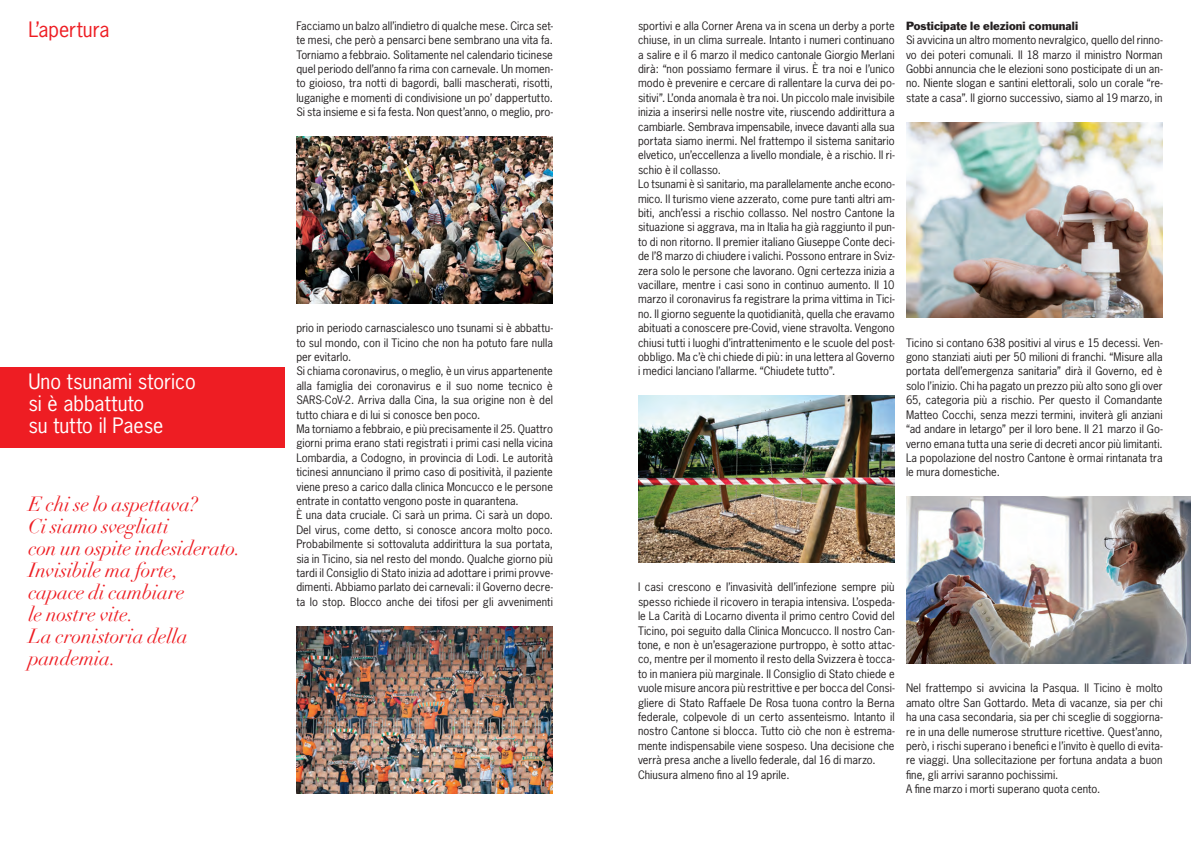
<style>
.page{position:relative;width:1191px;height:842px;background:#fff}
.page>*{position:absolute;margin:0;border:0;box-sizing:border-box;transform-origin:0 0}
.Testo_News_Gothic{font:italic 20px "Didot";letter-spacing:-.01em;color:#ee1d23}
.t1{font:20px "News Gothic";color:#fff}
.Testo_News_Gothic-2{font:20px "News Gothic";color:#ee1d23}
.Testo_News_Gothic-3{font:11px/14.4px "News Gothic";letter-spacing:.005em;color:#231f20;text-align:justify}
.Testo_News_Gothic-4{font:11px "Franklin Gothic";letter-spacing:.005em;color:#231f20}
</style>
<div class="page">
<div style="left:0;top:367px;width:285px;height:80px;background:#ee1d23"></div>
<img style="left:296px;top:136px;width:257px;height:167px">
<img style="left:906px;top:122px;width:256px;height:196px">
<img style="left:906px;top:496px;width:285px;height:167px">
<img style="left:638px;top:396px;width:256px;height:167px">
<img style="left:296px;top:626px;width:257px;height:167px">
<p class="Testo_News_Gothic-3" style="left:296px;top:18px;width:258px">Facciamo un balzo all’indietro di qualche mese. Circa set&shy;te mesi, che però a pensarci bene sembrano una vita fa.<br>Torniamo a febbraio. Solitamente nel calendario ticinese quel periodo dell’anno fa rima con carnevale. Un momen&shy;to gioioso, tra notti di bagordi, balli mascherati, risotti, luganighe e momenti di condivisione un po’ dappertutto.<br>Si sta insieme e si fa festa. Non quest’anno, o meglio, pro-</p>
<p class="Testo_News_Gothic-2" style="left:28px;top:16px;width:83px">L’apertura</p>
<p class="Testo_News_Gothic-3" style="left:638px;top:18px;width:258px">sportivi e alla Corner Arena va in scena un derby a porte chiuse, in un clima surreale. Intanto i numeri continuano a salire e il 6 marzo il medico cantonale Giorgio Merlani dirà: “non possiamo fermare il virus. È tra noi e l’unico modo è prevenire e cercare di rallentare la curva dei po&shy;sitivi”. L’onda anomala è tra noi. Un piccolo male invisibile inizia a inserirsi nelle nostre vite, riuscendo addirittura a cambiarle. Sembrava impensabile, invece davanti alla sua portata siamo inermi. Nel frattempo il sistema sanitario elvetico, un’eccellenza a livello mondiale, è a rischio. Il ri&shy;schio è il collasso.</p>
<p class="Testo_News_Gothic-3" style="left:638px;top:177px;width:258px">Lo tsunami è sì sanitario, ma parallelamente anche econo&shy;mico. Il turismo viene azzerato, come pure tanti altri am&shy;biti, anch’essi a rischio collasso. Nel nostro Cantone la situazione si aggrava, ma in Italia ha già raggiunto il pun&shy;to di non ritorno. Il premier italiano Giuseppe Conte deci&shy;de l’8 marzo di chiudere i valichi. Possono entrare in Sviz&shy;zera solo le persone che lavorano. Ogni certezza inizia a vacillare, mentre i casi sono in continuo aumento. Il 10 marzo il coronavirus fa registrare la prima vittima in Tici&shy;no. Il giorno seguente la quotidianità, quella che eravamo abituati a conoscere pre-Covid, viene stravolta. Vengono chiusi tutti i luoghi d’intrattenimento e le scuole del post&shy;obbligo. Ma c’è chi chiede di più: in una lettera al Governo i medici lanciano l’allarme. “Chiudete tutto”.</p>
<p class="Testo_News_Gothic-3" style="left:296px;top:321px;width:258px">prio in periodo carnascialesco uno tsunami si è abbattu&shy;to sul mondo, con il Ticino che non ha potuto fare nulla per evitarlo.</p>
<p class="Testo_News_Gothic-3" style="left:296px;top:364px;width:258px">Si chiama coronavirus, o meglio, è un virus appartenente alla famiglia dei coronavirus e il suo nome tecnico è SARS-CoV-2. Arriva dalla Cina, la sua origine non è del tutto chiara e di lui si conosce ben poco.</p>
<p class="Testo_News_Gothic-3" style="left:296px;top:422px;width:258px">Ma torniamo a febbraio, e più precisamente il 25. Quattro giorni prima erano stati registrati i primi casi nella vicina Lombardia, a Codogno, in provincia di Lodi. Le autorità ticinesi annunciano il primo caso di positività, il paziente viene preso a carico dalla clinica Moncucco e le persone entrate in contatto vengono poste in quarantena.</p>
<p class="Testo_News_Gothic-3" style="left:296px;top:508px;width:258px">È una data cruciale. Ci sarà un prima. Ci sarà un dopo.<br>Del virus, come detto, si conosce ancora molto poco.<br>Probabilmente si sottovaluta addirittura la sua portata, sia in Ticino, sia nel resto del mondo. Qualche giorno più tardi il Consiglio di Stato inizia ad adottare i primi provve&shy;dimenti. Abbiamo parlato dei carnevali: il Governo decre&shy;ta lo stop. Blocco anche dei tifosi per gli avvenimenti</p>
<p class="t1" style="left:28px;top:369px;width:169px">Uno tsunami storico</p>
<p class="t1" style="left:28px;top:391px;width:117px">si è abbattuto</p>
<p class="t1" style="left:28px;top:413px;width:137px">su tutto il Paese</p>
<p class="Testo_News_Gothic" style="left:28px;top:491px;width:171px">E chi se lo aspettava?</p>
<p class="Testo_News_Gothic" style="left:28px;top:513px;width:142px">Ci siamo svegliati</p>
<p class="Testo_News_Gothic" style="left:28px;top:535px;width:214px">con un ospite indesiderato.</p>
<p class="Testo_News_Gothic" style="left:28px;top:557px;width:151px">Invisibile ma forte,</p>
<p class="Testo_News_Gothic" style="left:28px;top:579px;width:158px">capace di cambiare</p>
<p class="Testo_News_Gothic" style="left:28px;top:601px;width:107px">le nostre vite.</p>
<p class="Testo_News_Gothic" style="left:28px;top:623px;width:161px">La cronistoria della</p>
<p class="Testo_News_Gothic" style="left:28px;top:645px;width:89px">pandemia.</p>
<p class="Testo_News_Gothic-3" style="left:638px;top:580px;width:258px">I casi crescono e l’invasività dell’infezione sempre più spesso richiede il ricovero in terapia intensiva. L’ospeda&shy;le La Carità di Locarno diventa il primo centro Covid del Ticino, poi seguito dalla Clinica Moncucco. Il nostro Can&shy;tone, e non è un’esagerazione purtroppo, è sotto attac&shy;co, mentre per il momento il resto della Svizzera è tocca&shy;to in maniera più marginale. Il Consiglio di Stato chiede e vuole misure ancora più restrittive e per bocca del Consi&shy;gliere di Stato Raffaele De Rosa tuona contro la Berna federale, colpevole di un certo assenteismo. Intanto il nostro Cantone si blocca. Tutto ciò che non è estrema&shy;mente indispensabile viene sospeso. Una decisione che verrà presa anche a livello federale, dal 16 di marzo.</p>
<p class="Testo_News_Gothic-3" style="left:638px;top:767px;width:153px">Chiusura almeno fino al 19 aprile.</p>
<p class="Testo_News_Gothic-4" style="left:906px;top:19px;width:173px">Posticipate le elezioni comunali</p>
<p class="Testo_News_Gothic-3" style="left:906px;top:33px;width:258px">Si avvicina un altro momento nevralgico, quello del rinno&shy;vo dei poteri comunali. Il 18 marzo il ministro Norman Gobbi annuncia che le elezioni sono posticipate di un an&shy;no. Niente slogan e santini elettorali, solo un corale “re&shy;state a casa”. Il giorno successivo, siamo al 19 marzo, in</p>
<p class="Testo_News_Gothic-3" style="left:906px;top:335px;width:258px">Ticino si contano 638 positivi al virus e 15 decessi. Ven&shy;gono stanziati aiuti per 50 milioni di franchi. “Misure alla portata dell’emergenza sanitaria” dirà il Governo, ed è solo l’inizio. Chi ha pagato un prezzo più alto sono gli over 65, categoria più a rischio. Per questo il Comandante Matteo Cocchi, senza mezzi termini, inviterà gli anziani “ad andare in letargo” per il loro bene. Il 21 marzo il Go&shy;verno emana tutta una serie di decreti ancor più limitanti.<br>La popolazione del nostro Cantone è ormai rintanata tra le mura domestiche.</p>
<p class="Testo_News_Gothic-3" style="left:906px;top:681px;width:258px">Nel frattempo si avvicina la Pasqua. Il Ticino è molto amato oltre San Gottardo. Meta di vacanze, sia per chi ha una casa secondaria, sia per chi sceglie di soggiorna&shy;re in una delle numerose strutture ricettive. Quest’anno, però, i rischi superano i benefici e l’invito è quello di evita&shy;re viaggi. Una sollecitazione per fortuna andata a buon fine, gli arrivi saranno pochissimi.</p>
<p class="Testo_News_Gothic-3" style="left:906px;top:782px;width:196px">A fine marzo i morti superano quota cento.</p>
</div>
